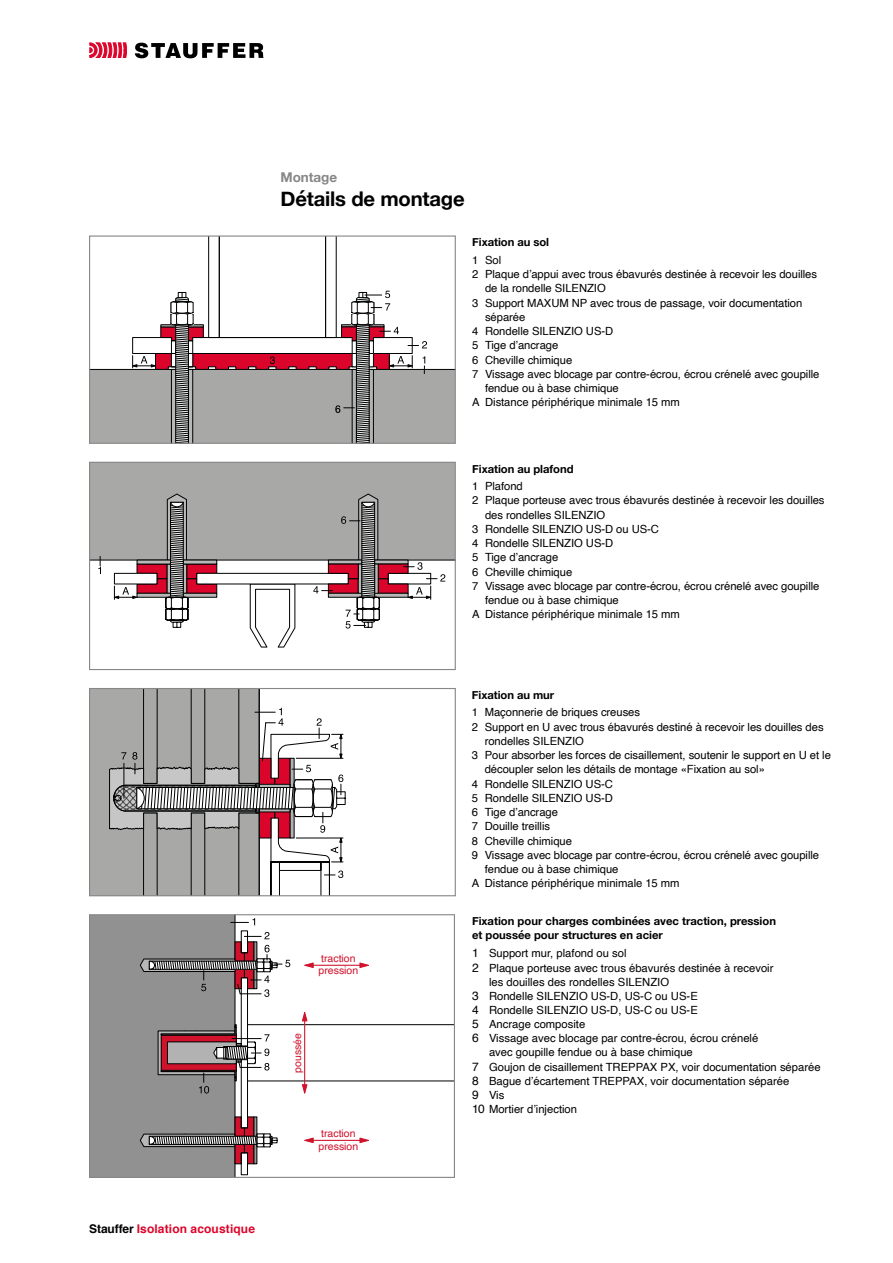
<style>
.page{position:relative;width:893px;height:1263px;background:#fff}
.page>*{position:absolute;margin:0;border:0;box-sizing:border-box;transform-origin:0 0}
.Titel_1{font:700 20.25px "Helvetica Neue";letter-spacing:-.01em;color:#000}
.Dokumententitel{font:700 13.5px "Helvetica Neue";letter-spacing:-.005em;color:#878787}
.t1{font:700 12px "Helvetica";letter-spacing:.01em;color:#dd052b}
.t2{font:11.25px/14.2px "Helvetica";letter-spacing:-.005em;color:#000}
.Fliesstext_Aufzählun{font:11.25px "Helvetica LT Std";color:#000}
.Legende_Titel_FR{font:700 11.25px/14.2px "Helvetica Neue";color:#000}
.Legende_Titel{font:700 11.25px "Helvetica Neue";letter-spacing:-.005em;color:#000}
.t3{font:10.5px/12.3px "Helvetica";color:#d0122d}
.s1{font-size:12px}
.s2{color:#000}
</style>
<div class="page">
<svg style="left:89px;top:43px;width:38px;height:15px"></svg>
<svg style="left:135px;top:43px;width:129px;height:15px"></svg>
<hr style="left:247px;top:1024px;width:207px;height:1px;background:#000">
<hr style="left:247px;top:1080px;width:207px;height:1px;background:#000">
<hr style="left:304px;top:1021px;width:1px;height:64px;background:#d0122d">
<svg style="left:302px;top:1084px;width:5px;height:10px"></svg>
<svg style="left:302px;top:1012px;width:5px;height:9px"></svg>
<hr style="left:313px;top:965px;width:47px;height:1px;background:#d0122d">
<svg style="left:304px;top:963px;width:9px;height:5px"></svg>
<svg style="left:360px;top:963px;width:9px;height:5px"></svg>
<hr style="left:313px;top:1140px;width:47px;height:1px;background:#d0122d">
<svg style="left:304px;top:1138px;width:9px;height:5px"></svg>
<svg style="left:360px;top:1138px;width:9px;height:5px"></svg>
<svg style="left:91px;top:916px;width:199px;height:260px"></svg>
<div style="left:89px;top:914px;width:366px;height:264px;border:1px solid #878787"></div>
<svg style="left:91px;top:690px;width:255px;height:204px"></svg>
<div style="left:89px;top:688px;width:367px;height:208px;border:1px solid #878787"></div>
<svg style="left:91px;top:237px;width:363px;height:205px"></svg>
<div style="left:89px;top:235px;width:367px;height:209px;border:1px solid #878787"></div>
<svg style="left:91px;top:464px;width:363px;height:184px"></svg>
<div style="left:89px;top:462px;width:367px;height:208px;border:1px solid #878787"></div>
<p class="Dokumententitel" style="left:281px;top:166px;width:58px">Montage</p>
<p class="Titel_1" style="left:281px;top:183px;width:185px">Détails de montage</p>
<p class="Legende_Titel" style="left:472px;top:234px;width:78px">Fixation au sol</p>
<p class="t2" style="left:472px;top:253px;width:30px">1 Sol</p>
<p class="t2" style="left:485px;top:267px;width:334px;text-indent:-13px">2 Plaque d’appui avec trous ébavurés destinée à recevoir les douilles de la rondelle SILENZIO</p>
<p class="t2" style="left:485px;top:296px;width:319px;text-indent:-13px">3 Support MAXUM NP avec trous de passage, voir documentation séparée</p>
<p class="t2" style="left:472px;top:324px;width:142px">4 Rondelle SILENZIO US-D</p>
<p class="t2" style="left:472px;top:339px;width:88px">5 Tige d’ancrage</p>
<p class="t2" style="left:472px;top:353px;width:101px">6 Cheville chimique</p>
<p class="t2" style="left:485px;top:367px;width:336px;text-indent:-13px">7 Vissage avec blocage par contre-écrou, écrou crénelé avec goupille fendue ou à base chimique</p>
<p class="Fliesstext_Aufzählun" style="left:472px;top:395px;width:209px">A Distance périphérique minimale 15 mm</p>
<p class="Legende_Titel" style="left:472px;top:460px;width:103px">Fixation au plafond</p>
<p class="t2" style="left:472px;top:479px;width:52px">1 Plafond</p>
<p class="t2" style="left:485px;top:494px;width:341px;text-indent:-13px">2 Plaque porteuse avec trous ébavurés destinée à recevoir les douilles des rondelles SILENZIO</p>
<p class="t2" style="left:472px;top:522px;width:188px">3 Rondelle SILENZIO US-D ou US-C</p>
<p class="t2" style="left:472px;top:536px;width:142px">4 Rondelle SILENZIO US-D</p>
<p class="t2" style="left:472px;top:551px;width:88px">5 Tige d’ancrage</p>
<p class="t2" style="left:472px;top:565px;width:101px">6 Cheville chimique</p>
<p class="t2" style="left:485px;top:579px;width:336px;text-indent:-13px">7 Vissage avec blocage par contre-écrou, écrou crénelé avec goupille fendue ou à base chimique</p>
<p class="Fliesstext_Aufzählun" style="left:472px;top:607px;width:209px">A Distance périphérique minimale 15 mm</p>
<p class="t3" style="left:319px;top:952px;width:41px">traction pression</p>
<p class="t3" style="left:292px;top:1072px;width:41px;rotate:-90deg">poussée</p>
<p class="t3" style="left:319px;top:1127px;width:41px">traction pression</p>
<p class="Legende_Titel" style="left:472px;top:686px;width:84px">Fixation au mur</p>
<p class="t2" style="left:472px;top:706px;width:170px">1 Maçonnerie de briques creuses</p>
<p class="t2" style="left:485px;top:720px;width:340px;text-indent:-13px">2 Support en U avec trous ébavurés destiné à recevoir les douilles des rondelles SILENZIO</p>
<p class="t2" style="left:485px;top:748px;width:348px;text-indent:-13px">3 Pour absorber les forces de cisaillement, soutenir le support en U et le découpler selon les détails de montage «Fixation au sol»</p>
<p class="t2" style="left:472px;top:777px;width:142px">4 Rondelle SILENZIO US-C</p>
<p class="t2" style="left:472px;top:791px;width:142px">5 Rondelle SILENZIO US-D</p>
<p class="t2" style="left:472px;top:805px;width:88px">6 Tige d’ancrage</p>
<p class="t2" style="left:472px;top:820px;width:80px">7 Douille treillis</p>
<p class="t2" style="left:472px;top:834px;width:101px">8 Cheville chimique</p>
<p class="t2" style="left:485px;top:848px;width:336px;text-indent:-13px">9 Vissage avec blocage par contre-écrou, écrou crénelé avec goupille fendue ou à base chimique</p>
<p class="Fliesstext_Aufzählun" style="left:472px;top:876px;width:209px">A Distance périphérique minimale 15 mm</p>
<p class="Legende_Titel_FR" style="left:472px;top:914px;width:306px">Fixation pour charges combinées avec traction, pression et poussée pour structures en acier</p>
<p class="t2" style="left:472px;top:946px;width:156px"><span class="s1">1</span> Support mur, plafond ou sol</p>
<p class="t2" style="left:489px;top:961px;width:286px;text-indent:-17px"><span class="s1">2</span> Plaque porteuse avec trous ébavurés destinée à recevoir les douilles des rondelles SILENZIO</p>
<p class="t2" style="left:472px;top:989px;width:227px"><span class="s1">3</span> Rondelle SILENZIO US-D, US-C ou US-E</p>
<p class="t2" style="left:472px;top:1003px;width:227px"><span class="s1">4</span> Rondelle SILENZIO US-D, US-C ou US-E</p>
<p class="t2" style="left:472px;top:1017px;width:115px"><span class="s1">5</span> Ancrage composite</p>
<p class="t2" style="left:489px;top:1031px;width:271px;text-indent:-17px"><span class="s1">6</span> Vissage avec blocage par contre-écrou, écrou crénelé avec goupille fendue ou à base chimique</p>
<p class="t2" style="left:472px;top:1060px;width:350px"><span class="s1">7</span> Goujon de cisaillement TREPPAX PX, voir documentation séparée</p>
<p class="t2" style="left:472px;top:1074px;width:319px"><span class="s1">8</span> Bague d’écartement TREPPAX, voir documentation séparée</p>
<p class="t2" style="left:472px;top:1088px;width:34px"><span class="s1">9</span> Vis</p>
<p class="t2" style="left:472px;top:1102px;width:107px"><span class="s1">10</span> Mortier d’injection</p>
<p class="t1" style="left:89px;top:1219px;width:167px"><span class="s2">Stauffer</span> Isolation acoustique</p>
</div>
